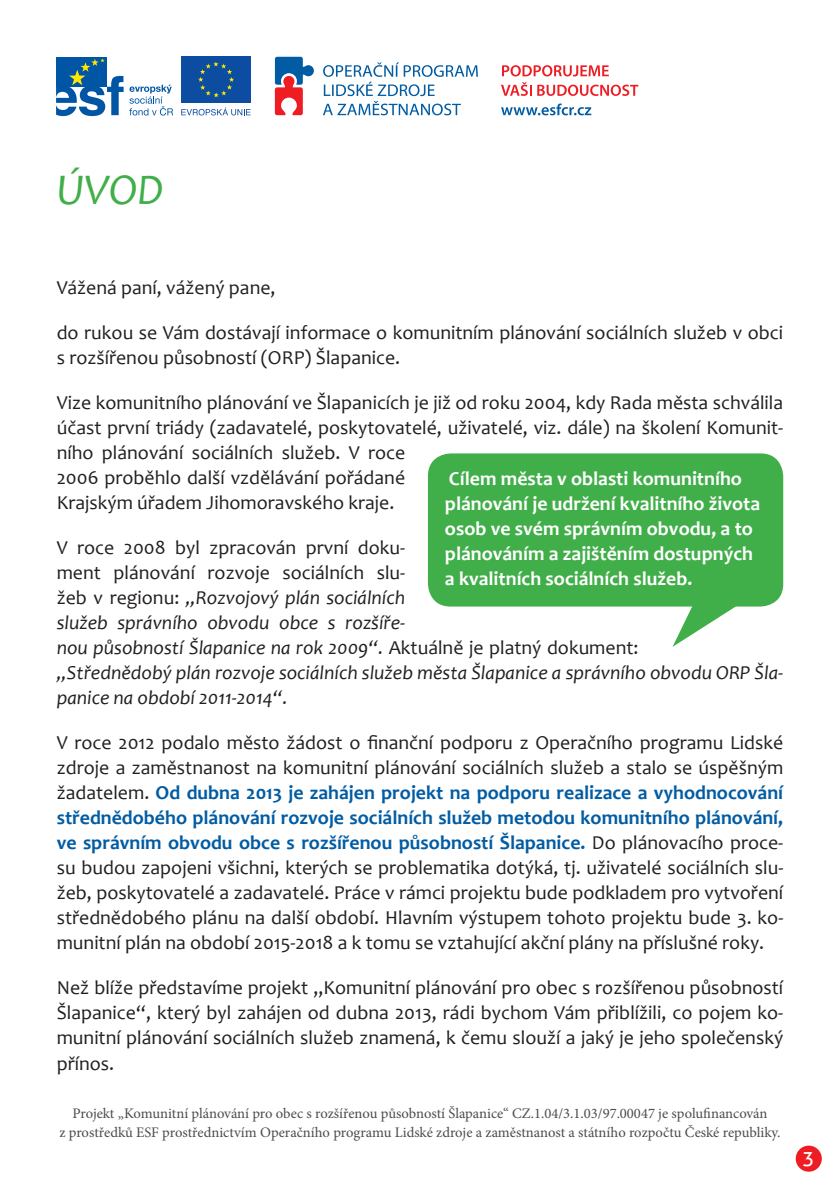
<style>
.page{position:relative;width:840px;height:1191px;background:#fff}
.page>*{position:absolute;margin:0;border:0;box-sizing:border-box;transform-origin:0 0}
.t1{font:italic 44px "Candara";color:#40ae49}
.t2{font:20px "Aller";color:#fff}
.t3{font:19.8px/25px "Candara";color:#231f20}
.t4{font:italic 19.8px/25px "Candara";color:#231f20}
.t5{font:700 19.8px/25px "Candara";color:#fff}
.t6{font:14.6px/18.8px "Minion Pro";color:#4b4c4d;text-align:center}
.s1{font-style:normal}
.s2{font-weight:700;color:#015ca3}
</style>
<div class="page">
<svg style="left:323px;top:62px;width:154px;height:53px"></svg>
<svg style="left:275px;top:57px;width:39px;height:58px"></svg>
<div style="left:181px;top:57px;width:69px;height:46px;background:#0d4da1"></div>
<svg style="left:198px;top:62px;width:36px;height:35px"></svg>
<svg style="left:181px;top:107px;width:69px;height:8px"></svg>
<svg style="left:502px;top:65px;width:106px;height:11px"></svg>
<svg style="left:501px;top:82px;width:30px;height:14px"></svg>
<svg style="left:537px;top:85px;width:101px;height:11px"></svg>
<svg style="left:501px;top:103px;width:90px;height:12px"></svg>
<div style="left:56px;top:57px;width:51px;height:30px;background:#0155a5"></div>
<svg style="left:56px;top:58px;width:67px;height:58px"></svg>
<svg style="left:129px;top:85px;width:44px;height:31px"></svg>
<div style="left:795px;top:1145px;width:26px;height:26px;background:#ee1d23;border-radius:50%"></div>
<div style="left:427px;top:453px;width:355px;height:153px;background:#40ae49;border-radius:23px"></div>
<svg style="left:672px;top:605px;width:93px;height:42px"></svg>
<h1 class="t1" style="left:57px;top:162px;width:108px">ÚVOD</h1>
<p class="t3" style="left:57px;top:275px;width:220px">Vážená paní, vážený pane,</p>
<p class="t3" style="left:57px;top:320px;width:727px">do rukou se Vám dostávají informace o komunitním plánování sociálních služeb v obci s rozšířenou působností (ORP) Šlapanice.</p>
<p class="t3" style="left:57px;top:390px;width:727px">Vize komunitního plánování ve Šlapanicích je již od roku 2004, kdy Rada města schválila účast první triády (zadavatelé, poskytovatelé, uživatelé, viz. dále) na školení Komunit&shy;ního plánování sociálních služeb. V roce<br>2006 proběhlo další vzdělávání pořádané<br>Krajským úřadem Jihomoravského kraje.</p>
<p class="t4" style="left:57px;top:535px;width:727px"><span class="s1">V roce 2008 byl zpracován první doku-<br>ment plánování rozvoje sociálních slu-<br>žeb v regionu:</span> „Rozvojový plán sociálních<br>služeb správního obvodu obce s rozšíře-<br>nou působností Šlapanice na rok 2009“. <span class="s1">Aktuálně je platný dokument:<br></span>„Střednědobý plán rozvoje sociálních služeb města Šlapanice a správního obvodu ORP Šla&shy;panice na období 2011-2014“.</p>
<p class="t3" style="left:57px;top:730px;width:727px;text-align:justify">V roce 2012 podalo město žádost o finanční podporu z Operačního programu Lidské zdroje a zaměstnanost na komunitní plánování sociálních služeb a stalo se úspěšným žadatelem. <span class="s2">Od dubna 2013 je zahájen projekt na podporu realizace a vyhodnocování střednědobého plánování rozvoje sociálních služeb metodou komunitního plánování, ve správním obvodu obce s rozšířenou působností Šlapanice.</span> Do plánovacího proce&shy;su budou zapojeni všichni, kterých se problematika dotýká, tj. uživatelé sociálních slu&shy;žeb, poskytovatelé a zadavatelé. Práce v rámci projektu bude podkladem pro vytvoření střednědobého plánu na další období. Hlavním výstupem tohoto projektu bude 3. ko&shy;munitní plán na období 2015-2018 a k tomu se vztahující akční plány na příslušné roky.</p>
<p class="t3" style="left:57px;top:975px;width:727px;text-align:justify">Než blíže představíme projekt „Komunitní plánování pro obec s rozšířenou působností Šlapanice“, který byl zahájen od dubna 2013, rádi bychom Vám přiblížili, co pojem ko&shy;munitní plánování sociálních služeb znamená, k čemu slouží a jaký je jeho společenský přínos.</p>
<p class="t5" style="left:444px;top:465px;width:316px">Cílem města v oblasti komunitního plánování je udržení kvalitního života osob ve svém správním obvodu, a to plánováním a zajištěním dostupných a kvalitních sociálních služeb.</p>
<p class="t6" style="left:59px;top:1104px;width:722px">Projekt „Komunitní plánování pro obec s rozšířenou působností Šlapanice“ CZ.1.04/3.1.03/97.00047 je spolufinancován<br>z prostředků ESF prostřednictvím Operačního programu Lidské zdroje a zaměstnanost a státního rozpočtu České republiky.</p>
<p class="t2" style="left:801px;top:1145px;width:13px">3</p>
</div>
